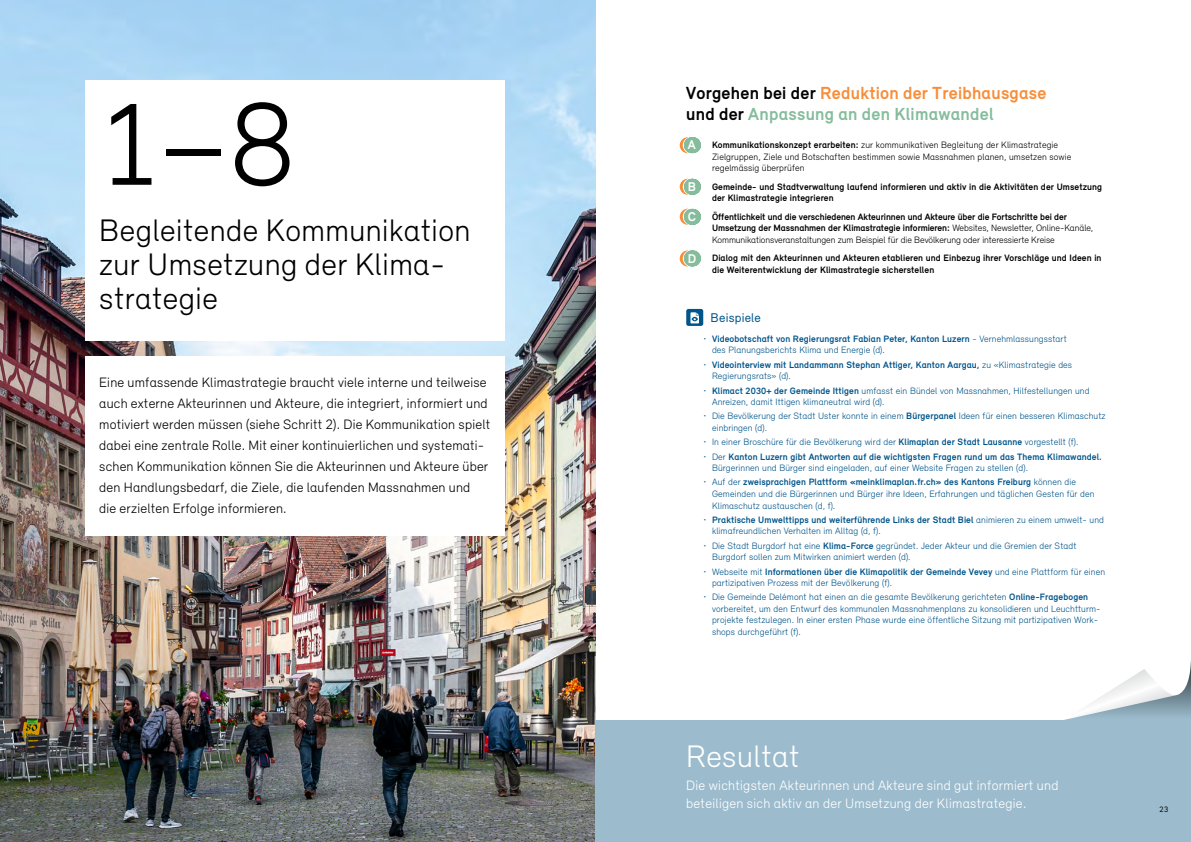
<style>
.page{position:relative;width:1191px;height:842px;background:#fff}
.page>*{position:absolute;margin:0;border:0;box-sizing:border-box;transform-origin:0 0}
.t1{font:300 120px "Relevant";color:#000}
.t2{font:300 32px/34px "Relevant";letter-spacing:.015em;color:#000}
.t3{font:300 32px "Relevant";letter-spacing:.015em;color:#fff}
.t4{font:700 18px/21px "Relevant";letter-spacing:.015em;color:#f78d39}
.t5{font:300 14px/21px "Relevant";letter-spacing:.015em;color:#000}
.t6{font:300 14px/18px "Relevant";letter-spacing:.02em;color:#fff}
.t7{font:13px "Relevant";letter-spacing:.015em;color:#00558b}
.t8{font:300 9.5px/11.5px "Relevant";letter-spacing:.01em;color:#00558b}
.t9{font:700 9.5px/11.5px "Relevant";letter-spacing:.01em;color:#000}
.t10{font:700 9.5px/11.5px "Relevant";letter-spacing:.01em;color:#00558b}
.t11{font:300 9.5px/11.5px "Relevant";letter-spacing:.01em;color:#000}
.t12{font:8px "Relevant";color:#000}
.s1{color:#000}
.s2{color:#85bc9c}
.s3{font-weight:700;font-size:13px;color:#fff}
.s4{font-weight:700}
.s5{font-size:13px;color:#fff}
.s6{font-weight:300}
</style>
<div class="page">
<img style="left:0;top:0;width:595px;height:842px">
<div style="left:85px;top:81px;width:420px;height:260px;background:#fff"></div>
<div style="left:85px;top:356px;width:420px;height:179px;background:#fff"></div>
<div style="left:595px;top:720px;width:596px;height:122px;background:#9cbccd"></div>
<svg style="left:1064px;top:661px;width:127px;height:59px"></svg>
<svg style="left:679px;top:137px;width:14px;height:16px"></svg>
<svg style="left:679px;top:179px;width:14px;height:16px"></svg>
<svg style="left:679px;top:209px;width:14px;height:16px"></svg>
<svg style="left:679px;top:250px;width:14px;height:16px"></svg>
<div style="left:686px;top:309px;width:17px;height:17px;background:#00558b;border-radius:2px"></div>
<svg style="left:690px;top:312px;width:9px;height:11px"></svg>
<h1 class="t1" style="left:99px;top:72px;width:196px">1–8</h1>
<h2 class="t2" style="left:99px;top:213px;width:373px">Begleitende Kommunikation zur Umsetzung der Klima&shy;strategie</h2>
<p class="t5" style="left:99px;top:371px;width:392px">Eine umfassende Klimastrategie braucht viele interne und teilweise auch externe Akteurinnen und Akteure, die integriert, informiert und motiviert werden müssen (siehe Schritt 2). Die Kommunikation spielt dabei eine zentrale Rolle. Mit einer kontinuierlichen und systemati&shy;schen Kommunikation können Sie die Akteurinnen und Akteure über den Handlungsbedarf, die Ziele, die laufenden Massnahmen und die erzielten Erfolge informieren.</p>
<h3 class="t4" style="left:686px;top:82px;width:362px"><span class="s1">Vorgehen bei der</span> Reduktion der Treibhausgase <span class="s1">und der</span> <span class="s2">Anpassung an den Klimawandel</span></h3>
<p class="t11" style="left:712px;top:139px;width:361px;text-indent:-24px"><span class="s3">A</span> <span class="s4">Kommunikationskonzept erarbeiten:</span> zur kommunikativen Begleitung der Klimastrategie<br>Zielgruppen, Ziele und Botschaften bestimmen sowie Massnahmen planen, umsetzen sowie regelmässig überprüfen</p>
<p class="t9" style="left:712px;top:181px;width:391px;text-indent:-24px"><span class="s5">B</span> Gemeinde- und Stadtverwaltung laufend informieren und aktiv in die Aktivitäten der Umsetzung der Klimastrategie integrieren</p>
<p class="t9" style="left:712px;top:211px;width:383px;text-indent:-24px"><span class="s5">C</span> Öffentlichkeit und die verschiedenen Akteurinnen und Akteure über die Fortschritte bei der<br>Umsetzung der Massnahmen der Klimastrategie informieren: <span class="s6">Websites, Newsletter, Online-Kanäle,<br>Kommunikationsveranstaltungen zum Beispiel für die Bevölkerung oder interessierte Kreise</span></p>
<p class="t9" style="left:712px;top:252px;width:391px;text-indent:-24px"><span class="s5">D</span> Dialog mit den Akteurinnen und Akteuren etablieren und Einbezug ihrer Vorschläge und Ideen in die Weiterentwicklung der Klimastrategie sicherstellen</p>
<h3 class="t7" style="left:710px;top:310px;width:52px">Beispiele</h3>
<p class="t8" style="left:712px;top:333px;width:356px;text-indent:-9px">• <span class="s4">Videobotschaft von Regierungsrat Fabian Peter, Kanton Luzern</span> - Vernehmlassungsstart des Planungsberichts Klima und Energie (d).</p>
<p class="t10" style="left:712px;top:359px;width:362px;text-indent:-9px"><span class="s6">•</span> Videointerview mit Landammann Stephan Attiger, Kanton Aargau, <span class="s6">zu «Klimastrategie des<br>Regierungsrats» (d).</span></p>
<p class="t8" style="left:712px;top:384px;width:379px;text-indent:-9px">• <span class="s4">Klimact 2030+ der Gemeinde Ittigen</span> umfasst ein Bündel von Massnahmen, Hilfestellungen und<br>Anreizen, damit Ittigen klimaneutral wird (d).</p>
<p class="t8" style="left:712px;top:410px;width:395px;text-indent:-9px">• Die Bevölkerung der Stadt Uster konnte in einem <span class="s4">Bürgerpanel</span> Ideen für einen besseren Klimaschutz einbringen (d).</p>
<p class="t8" style="left:703px;top:436px;width:376px">• In einer Broschüre für die Bevölkerung wird der <span class="s4">Klimaplan der Stadt Lausanne</span> vorgestellt (f).</p>
<p class="t10" style="left:712px;top:450px;width:391px;text-indent:-9px"><span class="s6">• Der</span> Kanton Luzern gibt Antworten auf die wichtigsten Fragen rund um das Thema Klimawandel.<br><span class="s6">Bürgerinnen und Bürger sind eingeladen, auf einer Website Fragen zu stellen (d).</span></p>
<p class="t8" style="left:712px;top:476px;width:384px;text-indent:-9px">• Auf der <span class="s4">zweisprachigen Plattform «meinklimaplan.fr.ch» des Kantons Freiburg</span> können die<br>Gemeinden und die Bürgerinnen und Bürger ihre Ideen, Erfahrungen und täglichen Gesten für den<br>Klimaschutz austauschen (d, f).</p>
<p class="t8" style="left:712px;top:514px;width:393px;text-indent:-9px">• <span class="s4">Praktische Umwelttipps und weiterführende Links der Stadt Biel</span> animieren zu einem umwelt- und klimafreundlichen Verhalten im Alltag (d, f).</p>
<p class="t8" style="left:712px;top:539px;width:366px;text-indent:-9px">• Die Stadt Burgdorf hat eine <span class="s4">Klima-Force</span> gegründet. Jeder Akteur und die Gremien der Stadt<br>Burgdorf sollen zum Mitwirken animiert werden (d).</p>
<p class="t8" style="left:712px;top:565px;width:394px;text-indent:-9px">• Webseite mit <span class="s4">Informationen über die Klimapolitik der Gemeinde Vevey</span> und eine Plattform für einen partizipativen Prozess mit der Bevölkerung (f).</p>
<p class="t8" style="left:712px;top:591px;width:390px;text-indent:-9px">• Die Gemeinde Delémont hat einen an die gesamte Bevölkerung gerichteten <span class="s4">Online-Fragebogen </span>vorbereitet, um den Entwurf des kommunalen Massnahmenplans zu konsolidieren und Leuchtturm&shy;projekte festzulegen. In einer ersten Phase wurde eine öffentliche Sitzung mit partizipativen Work&shy;shops durchgeführt (f).</p>
<h2 class="t3" style="left:686px;top:737px;width:115px">Resultat</h2>
<h3 class="t6" style="left:686px;top:776px;width:374px">Die wichtigsten Akteurinnen und Akteure sind gut informiert und beteiligen sich aktiv an der Umsetzung der Klimastrategie.</h3>
<p class="t12" style="left:1159px;top:804px;width:10px">23</p>
</div>
